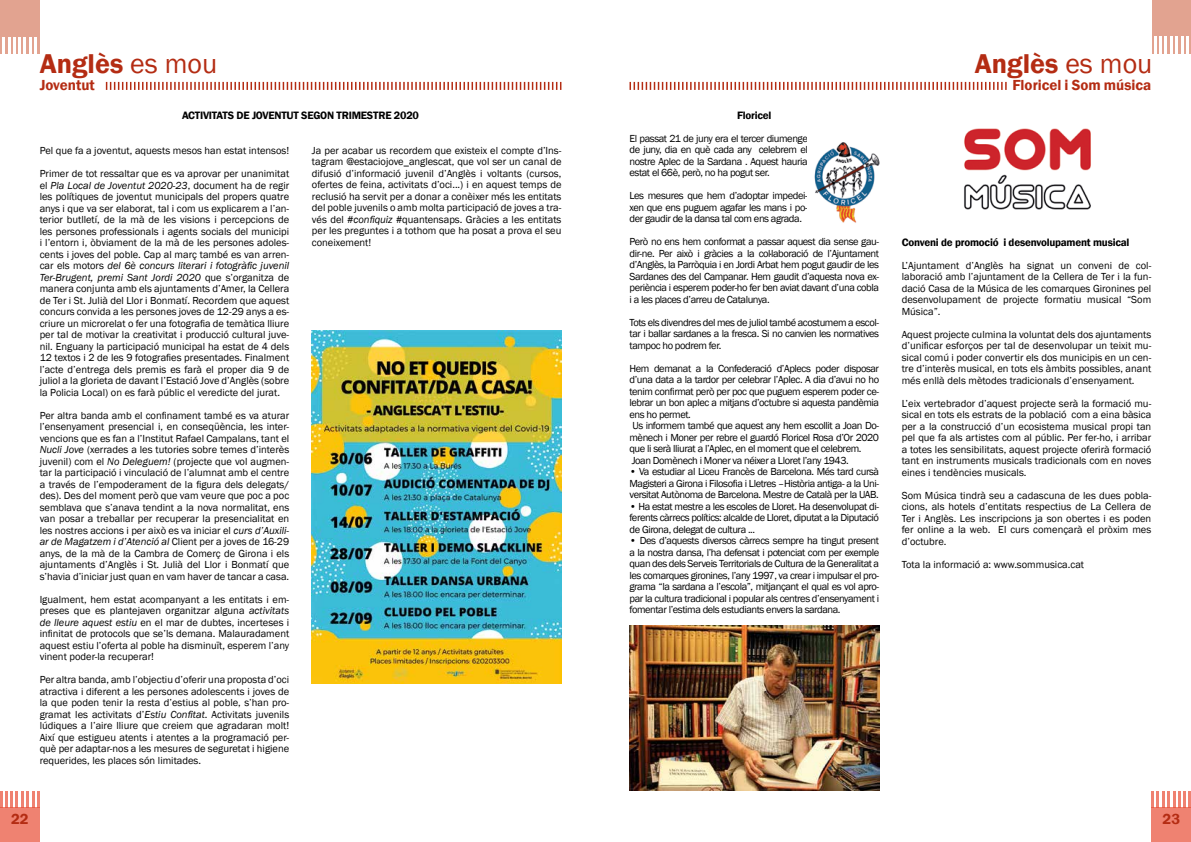
<style>
.page{position:relative;width:1191px;height:842px;background:#fff}
.page>*{position:absolute;margin:0;border:0;box-sizing:border-box;transform-origin:0 0}
.t1{font:600 28px "Franklin Gothic";color:#b42c13}
.t2{font:600 15px "Franklin Gothic";color:#b42c13}
.t3{font:600 11px "Franklin Gothic";letter-spacing:-.02em;color:#000}
.t4{font:10.5px/11.5px "Franklin Gothic";letter-spacing:-.04em;color:#000;text-align:justify}
.t5{font:10.5px/11.5px "Franklin Gothic";color:#000}
.s1{font-weight:400}
.s2{font-style:italic}
</style>
<div class="page">
<div style="left:1151px;top:808px;width:40px;height:34px;background:#ef8271"></div>
<div style="left:0;top:808px;width:40px;height:34px;background:#ef8271"></div>
<svg style="left:0;top:791px;width:2px;height:17px"></svg>
<hr style="left:5px;top:791px;width:3px;height:17px;background:#e94d35">
<hr style="left:10px;top:791px;width:3px;height:17px;background:#e94d35">
<svg style="left:16px;top:791px;width:7px;height:17px"></svg>
<hr style="left:26px;top:791px;width:3px;height:17px;background:#e94d35">
<svg style="left:32px;top:791px;width:2px;height:17px"></svg>
<hr style="left:37px;top:791px;width:3px;height:17px;background:#e94d35">
<hr style="left:1188px;top:791px;width:3px;height:17px;background:#e94d35">
<svg style="left:1173px;top:791px;width:12px;height:17px"></svg>
<hr style="left:1167px;top:791px;width:3px;height:17px;background:#e94d35">
<svg style="left:1162px;top:791px;width:2px;height:17px"></svg>
<hr style="left:1156px;top:791px;width:3px;height:17px;background:#e94d35">
<svg style="left:1151px;top:791px;width:2px;height:17px"></svg>
<svg style="left:106px;top:82px;width:455px;height:8px"></svg>
<div style="left:0;top:0;width:40px;height:54px;background:#e2a390"></div>
<svg style="left:3px;top:37px;width:12px;height:17px"></svg>
<hr style="left:18px;top:37px;width:3px;height:17px;background:#fff">
<svg style="left:24px;top:37px;width:2px;height:17px"></svg>
<hr style="left:29px;top:37px;width:3px;height:17px;background:#fff">
<svg style="left:35px;top:37px;width:2px;height:17px"></svg>
<div style="left:1152px;top:0;width:39px;height:54px;background:#e2a390"></div>
<svg style="left:1154px;top:37px;width:2px;height:17px"></svg>
<hr style="left:1159px;top:37px;width:3px;height:17px;background:#fff">
<hr style="left:1164px;top:37px;width:3px;height:17px;background:#fff">
<svg style="left:1170px;top:37px;width:2px;height:17px"></svg>
<hr style="left:1175px;top:37px;width:3px;height:17px;background:#fff">
<svg style="left:1181px;top:37px;width:7px;height:17px"></svg>
<svg style="left:629px;top:82px;width:377px;height:8px"></svg>
<img style="left:814px;top:142px;width:66px;height:81px">
<img style="left:629px;top:626px;width:250px;height:165px">
<img style="left:964px;top:128px;width:127px;height:82px">
<img style="left:312px;top:330px;width:249px;height:353px">
<h1 class="t1" style="left:40px;top:46px;width:179px">Anglès <span class="s1">es mou</span></h1>
<h1 class="t1" style="left:974px;top:46px;width:179px">Anglès <span class="s1">es mou</span></h1>
<h2 class="t2" style="left:40px;top:76px;width:57px">Joventut</h2>
<h2 class="t2" style="left:1012px;top:76px;width:140px">Floricel i Som música</h2>
<p class="t3" style="left:737px;top:109px;width:36px">Floricel</p>
<p class="t4" style="left:629px;top:133px;width:180px">El passat 21 de juny era el tercer diumenge de juny, dia en què cada any celebrem el nostre Aplec de la Sardana . Aquest hauria estat el 66è, però, no ha pogut ser.</p>
<p class="t4" style="left:629px;top:190px;width:180px">Les mesures que hem d’adoptar impedei&shy;xen que ens puguem agafar les mans i po&shy;der gaudir de la dansa tal com ens agrada.</p>
<p class="t4" style="left:629px;top:236px;width:251px">Però no ens hem conformat a passar aquest dia sense gau&shy;dir-ne. Per això i gràcies a la col·laboració de l’Ajuntament d’Anglès, la Parròquia i en Jordi Arbat hem pogut gaudir de les Sardanes des del Campanar. Hem gaudit d’aquesta nova ex&shy;periència i esperem poder-ho fer ben aviat davant d’una cobla i a les places d’arreu de Catalunya.</p>
<p class="t4" style="left:629px;top:317px;width:251px">Tots els divendres del mes de juliol també acostumem a escol&shy;tar i ballar sardanes a la fresca. Si no canvien les normatives tampoc ho podrem fer.</p>
<p class="t4" style="left:629px;top:363px;width:251px;text-align:left">Hem demanat a la Confederació d’Aplecs poder disposar d’una data a la tardor per celebrar l’Aplec. A dia d’avui no ho tenim confirmat però per poc que puguem esperem poder ce&shy;lebrar un bon aplec a mitjans d’octubre si aquesta pandèmia ens ho permet.<br>Us informem també que aquest any hem escollit a Joan Do&shy;mènech i Moner per rebre el guardó Floricel Rosa d’Or 2020 que li serà lliurat a l’Aplec, en el moment que el celebrem.<br>Joan Domènech i Moner va néixer a Lloret l’any 1943.</p>
<p class="t4" style="left:629px;top:466px;width:251px">• Va estudiar al Liceu Francès de Barcelona. Més tard cursà Magisteri a Girona i Filosofia i Lletres –Història antiga- a la Uni&shy;versitat Autònoma de Barcelona. Mestre de Català per la UAB.</p>
<p class="t4" style="left:629px;top:501px;width:251px">• Ha estat mestre a les escoles de Lloret. Ha desenvolupat di&shy;ferents càrrecs polítics: alcalde de Lloret, diputat a la Diputació de Girona, delegat de cultura ...</p>
<p class="t4" style="left:629px;top:535px;width:251px">• Des d’aquests diversos càrrecs sempre ha tingut present a la nostra dansa, l’ha defensat i potenciat com per exemple quan des dels Serveis Territorials de Cultura de la Generalitat a les comarques gironines, l’any 1997, va crear i impulsar el pro&shy;grama “la sardana a l’escola”, mitjançant el qual es vol apro&shy;par la cultura tradicional i popular als centres d’ensenyament i fomentar l’estima dels estudiants envers la sardana.</p>
<p class="t3" style="left:182px;top:109px;width:238px">ACTIVITATS DE JOVENTUT SEGON TRIMESTRE 2020</p>
<p class="t4" style="left:312px;top:145px;width:251px">Ja per acabar us recordem que existeix el compte d’Ins&shy;tagram @estaciojove_anglescat, que vol ser un canal de difusió d’informació juvenil d’Anglès i voltants (cursos, ofertes de feina, activitats d’oci...) i en aquest temps de reclusió ha servit per a donar a conèixer més les entitats del poble juvenils o amb molta participació de joves a tra&shy;vés del <span class="s2">#confiquiz</span> #quantensaps. Gràcies a les entitats per les preguntes i a tothom que ha posat a prova el seu coneixement!</p>
<p class="t5" style="left:40px;top:139px;width:251px;line-height:23px">Pel que fa a joventut, aquests mesos han estat intensos!<br>Primer de tot ressaltar que es va aprovar per unanimitat</p>
<p class="t4" style="left:40px;top:180px;width:251px">el <span class="s2">Pla Local de Joventut 2020-23</span>, document ha de regir les polítiques de joventut municipals del propers quatre anys i que va ser elaborat, tal i com us explicarem a l’an&shy;terior butlletí, de la mà de les visions i percepcions de les persones professionals i agents socials del municipi i l’entorn i, òbviament de la mà de les persones adoles&shy;cents i joves del poble. Cap al març també es van arren&shy;car els motors <span class="s2">del 6è concurs literari i fotogràfic juvenil Ter-Brugent, premi Sant Jordi 2020</span> que s’organitza de manera conjunta amb els ajuntaments d’Amer, la Cellera de Ter i St. Julià del Llor i Bonmatí. Recordem que aquest concurs convida a les persones joves de 12-29 anys a es&shy;criure un microrelat o fer una fotografia de temàtica lliure per tal de motivar la creativitat i producció cultural juve&shy;nil. Enguany la participació municipal ha estat de 4 dels 12 textos i 2 de les 9 fotografies presentades. Finalment l’acte d’entrega dels premis es farà el proper dia 9 de juliol a la glorieta de davant l’Estació Jove d’Anglès (sobre la Policia Local) on es farà públic el veredicte del jurat.</p>
<p class="t4" style="left:40px;top:410px;width:251px">Per altra banda amb el confinament també es va aturar l’ensenyament presencial i, en conseqüència, les inter&shy;vencions que es fan a l’Institut Rafael Campalans, tant el <span class="s2">Nucli Jove</span> (xerrades a les tutories sobre temes d’interès juvenil) com el <span class="s2">No Deleguem!</span> (projecte que vol augmen&shy;tar la participació i vinculació de l’alumnat amb el centre a través de l’empoderament de la figura dels delegats/ des). Des del moment però que vam veure que poc a poc semblava que s’anava tendint a la nova normalitat, ens van posar a treballar per recuperar la presencialitat en les nostres accions i per això es va iniciar el <span class="s2">curs d’Auxili&shy;ar de Magatzem i d’Atenció al</span> Client per a joves de 16-29 anys, de la mà de la Cambra de Comerç de Girona i els ajuntaments d’Anglès i St. Julià del Llor i Bonmatí que s’havia d’iniciar just quan en vam haver de tancar a casa.</p>
<p class="t4" style="left:40px;top:594px;width:251px">Igualment, hem estat acompanyant a les entitats i em&shy;preses que es plantejaven organitzar alguna <span class="s2">activitats de lleure aquest estiu</span> en el mar de dubtes, incerteses i infinitat de protocols que se’ls demana. Malauradament aquest estiu l’oferta al poble ha disminuït, esperem l’any vinent poder-la recuperar!</p>
<p class="t4" style="left:40px;top:674px;width:251px">Per altra banda, amb l’objectiu d’oferir una proposta d’oci atractiva i diferent a les persones adolescents i joves de la que poden tenir la resta d’estius al poble, s’han pro&shy;gramat les activitats d’<span class="s2">Estiu Confitat</span>. Activitats juvenils lúdiques a l’aire lliure que creiem que agradaran molt!<br>Així que estigueu atents i atentes a la programació per&shy;què per adaptar-nos a les mesures de seguretat i higiene requerides, les places són limitades.</p>
<p class="t3" style="left:901px;top:235px;width:229px">Conveni de promoció i desenvolupament musical</p>
<p class="t5" style="left:901px;top:260px;width:251px">L’Ajuntament d’Anglès ha signat un conveni de col· laboració amb l’ajuntament de la Cellera de Ter i la fun&shy;dació Casa de la Música de les comarques Gironines pel desenvolupament de projecte formatiu musical “Som Música”.</p>
<p class="t4" style="left:901px;top:329px;width:251px">Aquest projecte culmina la voluntat dels dos ajuntaments d’unificar esforços per tal de desenvolupar un teixit mu&shy;sical comú i poder convertir els dos municipis en un cen&shy;tre d’interès musical, en tots els àmbits possibles, anant més enllà dels mètodes tradicionals d’ensenyament.</p>
<p class="t4" style="left:901px;top:398px;width:251px">L’eix vertebrador d’aquest projecte serà la formació mu&shy;sical en tots els estrats de la població com a eina bàsica per a la construcció d’un ecosistema musical propi tan pel que fa als artistes com al públic. Per fer-ho, i arribar a totes les sensibilitats, aquest projecte oferirà formació tant en instruments musicals tradicionals com en noves eines i tendències musicals.</p>
<p class="t4" style="left:901px;top:490px;width:251px">Som Música tindrà seu a cadascuna de les dues pobla&shy;cions, als hotels d’entitats respectius de La Cellera de Ter i Anglès. Les inscripcions ja son obertes i es poden fer online a la web. El curs començarà el pròxim mes d’octubre.</p>
<p class="t5" style="left:901px;top:559px;width:184px">Tota la informació a: www.sommusica.cat</p>
<h2 class="t2" style="left:11px;top:810px;width:19px">22</h2>
<h2 class="t2" style="left:1162px;top:810px;width:19px">23</h2>
</div>
